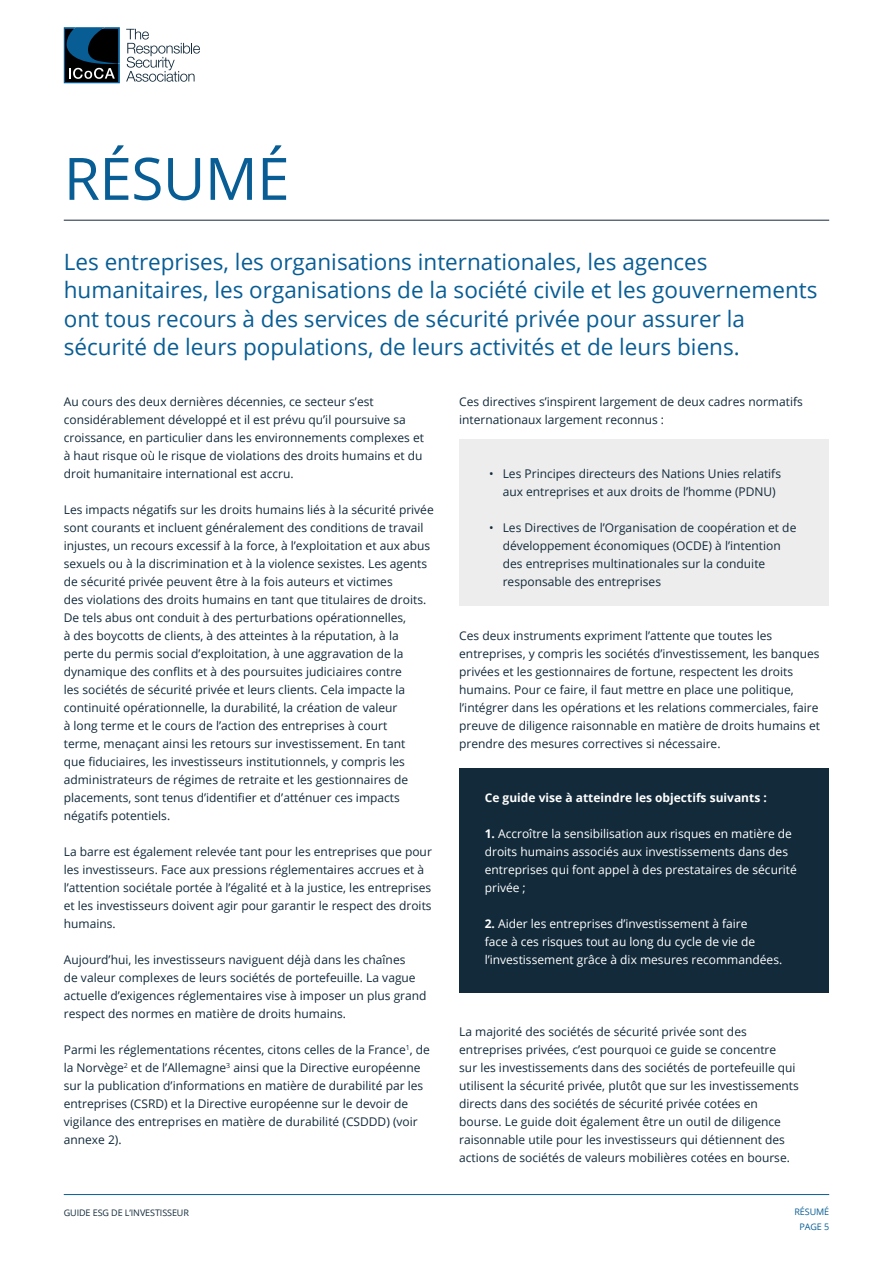
<style>
.page{position:relative;width:893px;height:1263px;background:#fff}
.page>*{position:absolute;margin:0;border:0;box-sizing:border-box;transform-origin:0 0}
.t1{font:58.5px "Open Sans";letter-spacing:-.01em;color:#085d95}
.Intro{font:22.5px/28.5px "Open Sans";color:#085d95}
.Body{font:12px/18px "Open Sans";color:#122a3a}
.t2{font:12px/18px "Open Sans";color:#fff}
.t3{font:700 12px "Open Sans";color:#fff}
.t4{font:9px "Open Sans";letter-spacing:-.01em;color:#122a3a}
.t5{font:9px/15px "Open Sans";letter-spacing:-.01em;color:#085d95;text-align:center}
.s1{font-weight:700}
</style>
<div class="page">
<div style="left:459px;top:768px;width:370px;height:225px;background:#122a3a"></div>
<hr style="left:64px;top:1194px;width:765px;height:1px;background:#085d95">
<div style="left:459px;top:439px;width:370px;height:77px;background:#ededed"></div>
<div style="left:459px;top:493px;width:370px;height:113px;background:#ededed"></div>
<svg style="left:126px;top:29px;width:74px;height:53px"></svg>
<svg style="left:64px;top:27px;width:56px;height:56px;background:#122f41"></svg>
<hr style="left:64px;top:220px;width:765px;height:1px;background:#122a3a">
<p class="t1" style="left:64px;top:138px;width:227px">RÉSUMÉ</p>
<p class="Intro" style="left:64px;top:247px;width:755px">Les entreprises, les organisations internationales, les agences humanitaires, les organisations de la société civile et les gouvernements ont tous recours à des services de sécurité privée pour assurer la sécurité de leurs populations, de leurs activités et de leurs biens.</p>
<p class="Body" style="left:64px;top:392px;width:362px">Au cours des deux dernières décennies, ce secteur s’est considérablement développé et il est prévu qu’il poursuive sa croissance, en particulier dans les environnements complexes et à haut risque où le risque de violations des droits humains et du droit humanitaire international est accru.</p>
<p class="Body" style="left:64px;top:500px;width:371px">Les impacts négatifs sur les droits humains liés à la sécurité privée sont courants et incluent généralement des conditions de travail injustes, un recours excessif à la force, à l’exploitation et aux abus sexuels ou à la discrimination et à la violence sexistes. Les agents de sécurité privée peuvent être à la fois auteurs et victimes</p>
<p class="Body" style="left:64px;top:590px;width:364px">des violations des droits humains en tant que titulaires de droits.<br>De tels abus ont conduit à des perturbations opérationnelles,<br>à des boycotts de clients, à des atteintes à la réputation, à la perte du permis social d’exploitation, à une aggravation de la dynamique des conflits et à des poursuites judiciaires contre<br>les sociétés de sécurité privée et leurs clients. Cela impacte la continuité opérationnelle, la durabilité, la création de valeur<br>à long terme et le cours de l’action des entreprises à court terme, menaçant ainsi les retours sur investissement. En tant que fiduciaires, les investisseurs institutionnels, y compris les administrateurs de régimes de retraite et les gestionnaires de placements, sont tenus d’identifier et d’atténuer ces impacts négatifs potentiels.</p>
<p class="Body" style="left:64px;top:842px;width:370px">La barre est également relevée tant pour les entreprises que pour les investisseurs. Face aux pressions réglementaires accrues et à l’attention sociétale portée à l’égalité et à la justice, les entreprises et les investisseurs doivent agir pour garantir le respect des droits humains.</p>
<p class="Body" style="left:64px;top:950px;width:364px">Aujourd’hui, les investisseurs naviguent déjà dans les chaînes<br>de valeur complexes de leurs sociétés de portefeuille. La vague actuelle d’exigences réglementaires vise à imposer un plus grand respect des normes en matière de droits humains.</p>
<p class="Body" style="left:64px;top:1040px;width:368px">Parmi les réglementations récentes, citons celles de la France<sup>1</sup>, de la Norvège<sup>2</sup> et de l’Allemagne<sup>3</sup> ainsi que la Directive européenne sur la publication d’informations en matière de durabilité par les entreprises (CSRD) et la Directive européenne sur le devoir de vigilance des entreprises en matière de durabilité (CSDDD) (voir annexe 2).</p>
<p class="Body" style="left:459px;top:392px;width:345px">Ces directives s’inspirent largement de deux cadres normatifs internationaux largement reconnus :</p>
<p class="Body" style="left:503px;top:464px;width:280px;text-indent:-14px">• Les Principes directeurs des Nations Unies relatifs aux entreprises et aux droits de l’homme (PDNU)</p>
<p class="Body" style="left:503px;top:518px;width:295px;text-indent:-14px">• Les Directives de l’Organisation de coopération et de développement économiques (OCDE) à l’intention des entreprises multinationales sur la conduite responsable des entreprises</p>
<p class="Body" style="left:459px;top:626px;width:362px">Ces deux instruments expriment l’attente que toutes les entreprises, y compris les sociétés d’investissement, les banques privées et les gestionnaires de fortune, respectent les droits humains. Pour ce faire, il faut mettre en place une politique, l’intégrer dans les opérations et les relations commerciales, faire preuve de diligence raisonnable en matière de droits humains et prendre des mesures correctives si nécessaire.</p>
<p class="t3" style="left:485px;top:789px;width:284px">Ce guide vise à atteindre les objectifs suivants :</p>
<p class="t2" style="left:485px;top:824px;width:314px"><span class="s1">1.</span> Accroître la sensibilisation aux risques en matière de droits humains associés aux investissements dans des entreprises qui font appel à des prestataires de sécurité privée ;</p>
<p class="t2" style="left:485px;top:914px;width:299px"><span class="s1">2.</span> Aider les entreprises d’investissement à faire<br>face à ces risques tout au long du cycle de vie de l’investissement grâce à dix mesures recommandées.</p>
<p class="Body" style="left:459px;top:1022px;width:341px">La majorité des sociétés de sécurité privée sont des entreprises privées, c’est pourquoi ce guide se concentre<br>sur les investissements dans des sociétés de portefeuille qui utilisent la sécurité privée, plutôt que sur les investissements directs dans des sociétés de sécurité privée cotées en bourse. Le guide doit également être un outil de diligence raisonnable utile pour les investisseurs qui détiennent des actions de sociétés de valeurs mobilières cotées en bourse.</p>
<p class="t4" style="left:64px;top:1206px;width:127px">GUIDE ESG DE L’INVESTISSEUR</p>
<p class="t5" style="left:794px;top:1203px;width:36px">RÉSUMÉ<br>PAGE 5</p>
</div>
